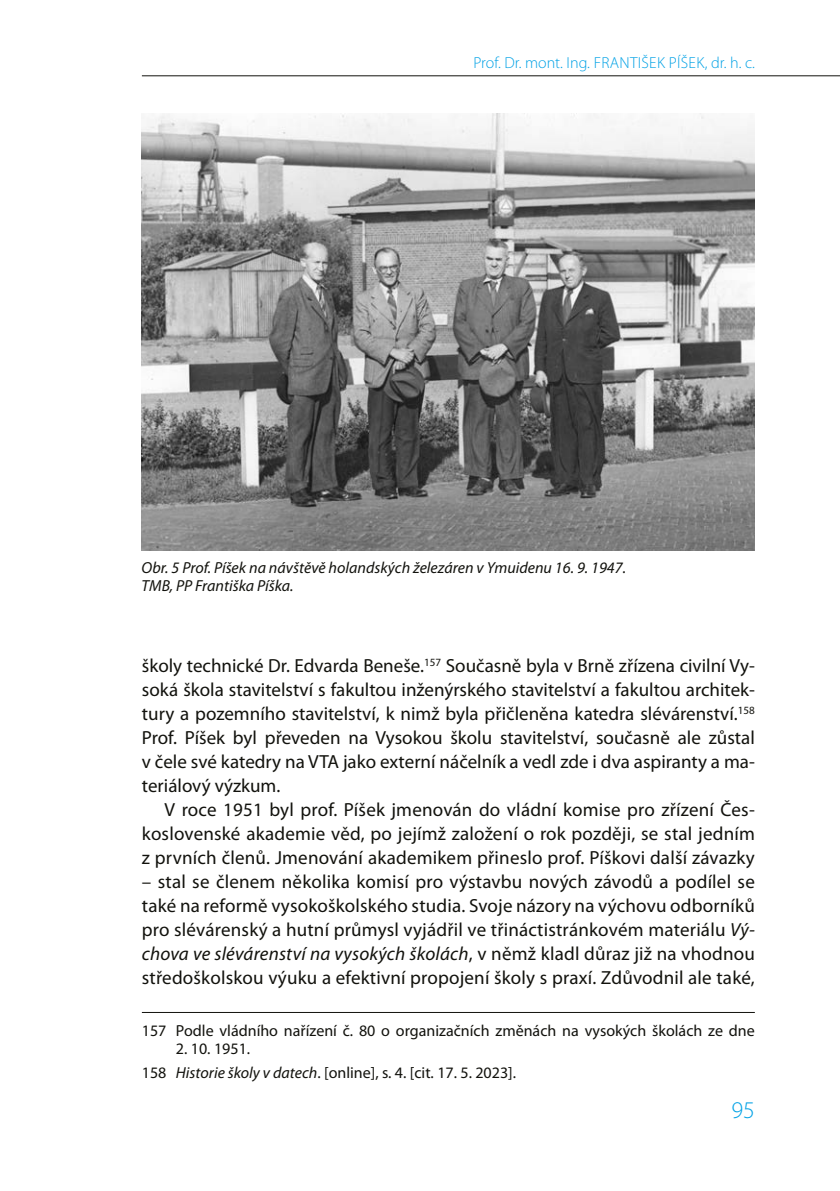
<style>
.page{position:relative;width:840px;height:1191px;background:#fff}
.page>*{position:absolute;margin:0;border:0;box-sizing:border-box;transform-origin:0 0}
.t1{font:300 24px "Myriad Pro";color:#00a1e5}
.t2{font:19px/24px "Myriad Pro";letter-spacing:.01em;color:#12120d;text-align:justify}
.t3{font:16px/23.4px "Myriad Pro";color:#12120d}
.t4{font:italic 16px/18px "Myriad Pro";color:#12120d}
.t5{font:300 16px "Myriad Pro";letter-spacing:.02em;color:#00a1e5}
.s1{font-style:italic}
</style>
<div class="page">
<hr style="left:142px;top:75px;width:697px;height:1px;background:#12120d">
<hr style="left:142px;top:1012px;width:612px;height:1px;background:#12120d">
<img style="left:142px;top:113px;width:612px;height:437px">
<p class="t5" style="left:473px;top:53px;width:282px">Prof. Dr. mont. Ing. FRANTIŠEK PÍŠEK, dr. h. c.</p>
<p class="t4" style="left:141px;top:559px;width:485px">Obr. 5 Prof. Píšek na návštěvě holandských železáren v Ymuidenu 16. 9. 1947.<br>TMB, PP Františka Píška.</p>
<p class="t2" style="left:142px;top:653px;width:614px">školy technické Dr. Edvarda Beneše.<sup>157</sup> Současně byla v Brně zřízena civilní Vy&shy;soká škola stavitelství s fakultou inženýrského stavitelství a fakultou architek&shy;tury a pozemního stavitelství, k nimž byla přičleněna katedra slévárenství.<sup>158<br></sup>Prof. Píšek byl převeden na Vysokou školu stavitelství, současně ale zůstal v čele své katedry na VTA jako externí náčelník a vedl zde i dva aspiranty a ma&shy;teriálový výzkum.</p>
<p class="t2" style="left:142px;top:797px;width:614px;text-indent:23px">V roce 1951 byl prof. Píšek jmenován do vládní komise pro zřízení Čes&shy;koslovenské akademie věd, po jejímž založení o rok později, se stal jedním z prvních členů. Jmenování akademikem přineslo prof. Píškovi další závazky</p>
<p class="t2" style="left:142px;top:869px;width:614px">– stal se členem několika komisí pro výstavbu nových závodů a podílel se také na reformě vysokoškolského studia. Svoje názory na výchovu odborníků pro slévárenský a hutní průmysl vyjádřil ve třináctistránkovém materiálu <span class="s1">Vý&shy;chova ve slévárenství na vysokých školách</span>, v němž kladl důraz již na vhodnou středoškolskou výuku a efektivní propojení školy s praxí. Zdůvodnil ale také,</p>
<p class="t3" style="left:142px;top:1018px;width:614px">157 Podle vládního nařízení č. 80 o organizačních změnách na vysokých školách ze dne</p>
<p class="t3" style="left:142px;top:1037px;width:375px;text-indent:34px">2. 10. 1951.<br>158 <span class="s1">Historie školy v datech</span>. [online], s. 4. [cit. 17. 5. 2023].</p>
<p class="t1" style="left:731px;top:1095px;width:25px">95</p>
</div>
